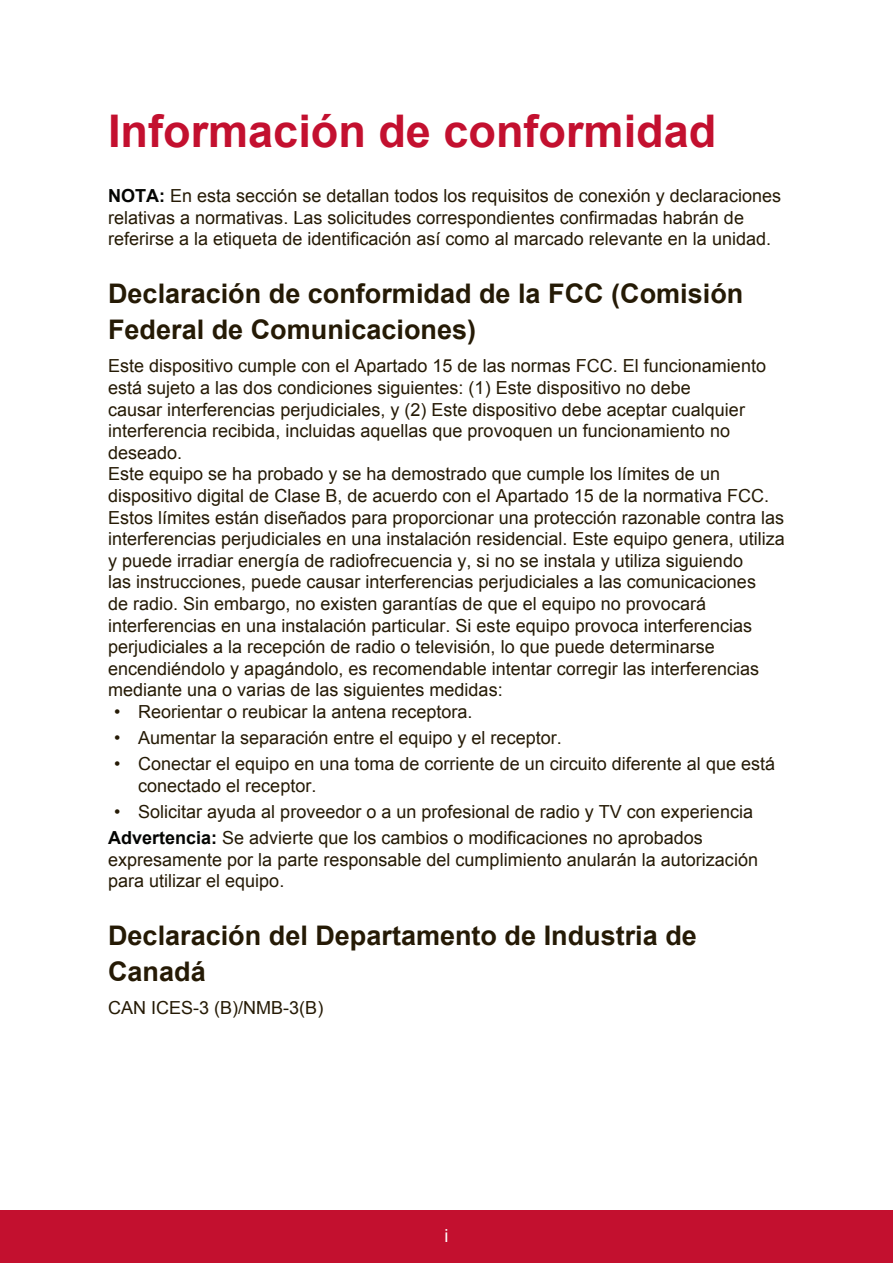
<style>
.page{position:relative;width:893px;height:1263px;background:#fff}
.page>*{position:absolute;margin:0;border:0;box-sizing:border-box;transform-origin:0 0}
.t1{font:700 45px "Arial";color:#c3102f}
.t2{font:700 27px/35.8px "Arial";color:#251a05}
.t3{font:18px/21.6px "Arial";color:#251a05}
.t4{font:18px "Arial";color:#fff}
.s1{font-weight:700;color:#040503}
</style>
<div class="page">
<div style="left:0;top:1210px;width:892px;height:53px;background:#c3102f"></div>
<h1 class="t1" style="left:108px;top:101px;width:609px">Información de conformidad</h1>
<p class="t3" style="left:108px;top:185px;width:674px"><span class="s1">NOTA:</span> En esta sección se detallan todos los requisitos de conexión y declaraciones relativas a normativas. Las solicitudes correspondientes confirmadas habrán de referirse a la etiqueta de identificación así como al marcado relevante en la unidad.</p>
<h2 class="t2" style="left:108px;top:276px;width:636px">Declaración de conformidad de la FCC (Comisión<br>Federal de Comunicaciones)</h2>
<p class="t3" style="left:108px;top:355px;width:678px">Este dispositivo cumple con el Apartado 15 de las normas FCC. El funcionamiento está sujeto a las dos condiciones siguientes: (1) Este dispositivo no debe<br>causar interferencias perjudiciales, y (2) Este dispositivo debe aceptar cualquier interferencia recibida, incluidas aquellas que provoquen un funcionamiento no deseado.<br>Este equipo se ha probado y se ha demostrado que cumple los límites de un dispositivo digital de Clase B, de acuerdo con el Apartado 15 de la normativa FCC.<br>Estos límites están diseñados para proporcionar una protección razonable contra las interferencias perjudiciales en una instalación residencial. Este equipo genera, utiliza y puede irradiar energía de radiofrecuencia y, si no se instala y utiliza siguiendo<br>las instrucciones, puede causar interferencias perjudiciales a las comunicaciones<br>de radio. Sin embargo, no existen garantías de que el equipo no provocará interferencias en una instalación particular. Si este equipo provoca interferencias perjudiciales a la recepción de radio o televisión, lo que puede determinarse encendiéndolo y apagándolo, es recomendable intentar corregir las interferencias mediante una o varias de las siguientes medidas:</p>
<p class="t3" style="left:114px;top:701px;width:360px">• Reorientar o reubicar la antena receptora.</p>
<p class="t3" style="left:114px;top:727px;width:449px">• Aumentar la separación entre el equipo y el receptor.</p>
<p class="t3" style="left:138px;top:753px;width:638px;text-indent:-24px">• Conectar el equipo en una toma de corriente de un circuito diferente al que está conectado el receptor.</p>
<p class="t3" style="left:108px;top:798px;width:646px;line-height:26.1px;text-indent:6px">• Solicitar ayuda al proveedor o a un profesional de radio y TV con experiencia<br><span class="s1">Advertencia:</span> Se advierte que los cambios o modificaciones no aprobados</p>
<p class="t3" style="left:108px;top:848px;width:651px">expresamente por la parte responsable del cumplimiento anularán la autorización para utilizar el equipo.</p>
<h2 class="t2" style="left:108px;top:918px;width:590px">Declaración del Departamento de Industria de<br>Canadá</h2>
<p class="t3" style="left:108px;top:997px;width:217px">CAN ICES-3 (B)/NMB-3(B)</p>
<p class="t4" style="left:444px;top:1223px;width:5px">i</p>
</div>
